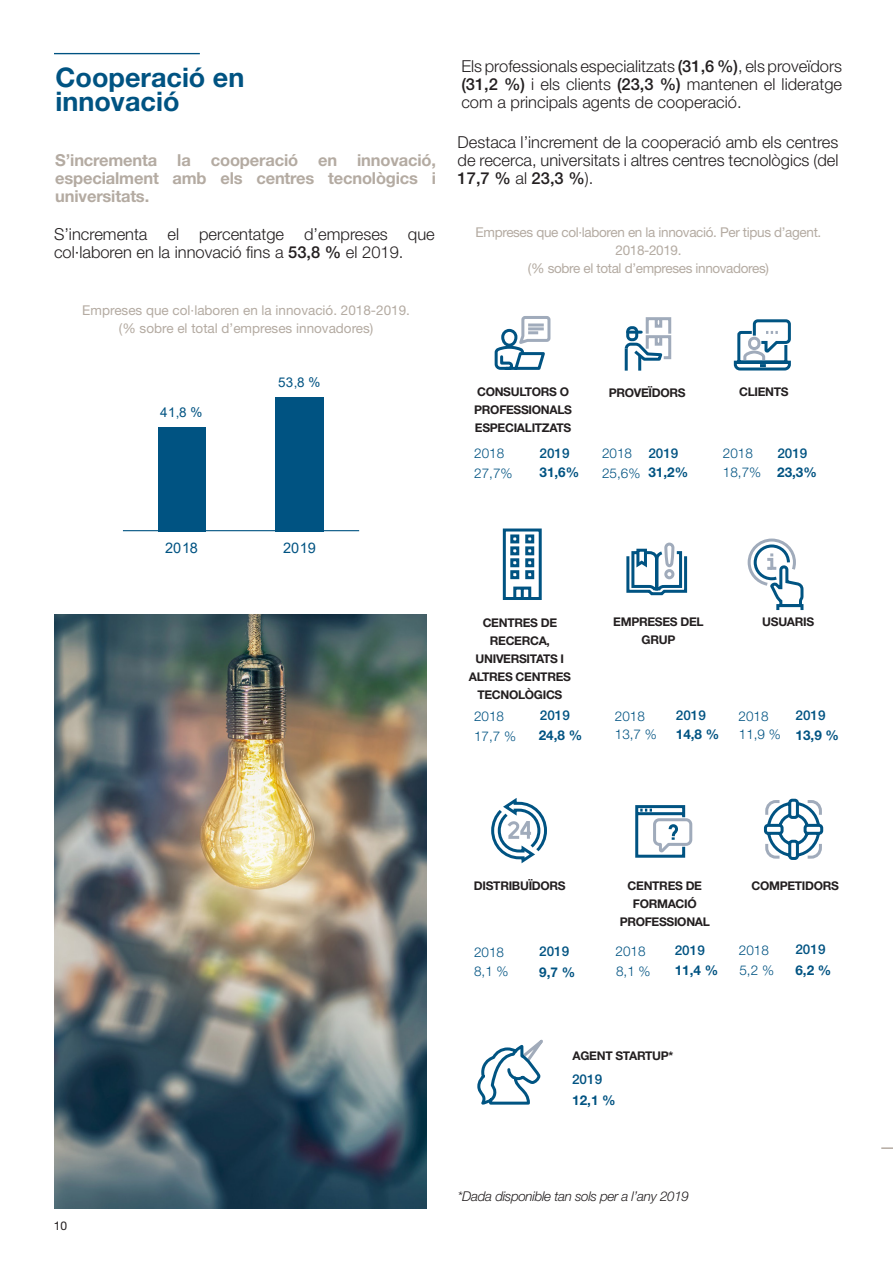
<style>
.page{position:relative;width:893px;height:1263px;background:#fff}
.page>*{position:absolute;margin:0;border:0;box-sizing:border-box;transform-origin:0 0}
.SUBTITULOS{font:700 27px "Helvetica Neue LT Std";color:#005382}
.TEXT{font:300 16.5px/18px "Helvetica Neue LT Std";color:#231f20;text-align:justify}
.TEXT-2{font:700 16.5px/18px "Helvetica Neue LT Std";letter-spacing:-.01em;color:#b4aba2;text-align:justify}
.t1{font:14.55px "Arial";letter-spacing:-.02em;color:#005382}
.TEXT-3{font:13.5px/18px "Helvetica Neue LT Std";letter-spacing:-.025em;color:#b4aba2;text-align:center}
.TEXT-4{font:13.5px "Helvetica Neue LT Std";color:#b4aba2}
.t2{font:300 13.5px "Helvetica Neue LT Std";color:#005382}
.t3{font:700 13.5px "Helvetica Neue LT Std";color:#005382}
.t4{font:500 13.5px "Helvetica Neue LT Std";color:#005382}
.TEXT-5{font:italic 300 13.5px "Helvetica Neue LT Std";letter-spacing:-.025em;color:#231f20}
.t5{font:13.5px "Arial";color:#005382}
.TEXT-6{font:700 12px/18px "Helvetica Neue LT Std";letter-spacing:-.025em;color:#231f20;text-align:center}
.t6{font:12px "Helvetica Neue LT Std";color:#231f20}
.s1{font-weight:500}
</style>
<div class="page">
<hr style="left:54px;top:53px;width:146px;height:1px;background:#005382">
<svg style="left:733px;top:319px;width:58px;height:52px"></svg>
<svg style="left:747px;top:538px;width:57px;height:72px"></svg>
<svg style="left:502px;top:528px;width:40px;height:72px"></svg>
<svg style="left:626px;top:542px;width:62px;height:54px"></svg>
<svg style="left:491px;top:798px;width:56px;height:66px"></svg>
<svg style="left:635px;top:805px;width:58px;height:53px"></svg>
<svg style="left:763px;top:798px;width:61px;height:62px"></svg>
<hr style="left:625px;top:349px;width:3px;height:22px;background:#005382">
<hr style="left:638px;top:355px;width:3px;height:16px;background:#005382">
<svg style="left:624px;top:317px;width:48px;height:45px"></svg>
<svg style="left:494px;top:316px;width:57px;height:54px"></svg>
<div style="left:158px;top:427px;width:47px;height:104px;background:#005382"></div>
<div style="left:276px;top:397px;width:48px;height:134px;background:#005382"></div>
<hr style="left:123px;top:530px;width:236px;height:1px;background:#005382">
<svg style="left:477px;top:1039px;width:66px;height:66px"></svg>
<img style="left:54px;top:615px;width:373px;height:594px">
<svg style="left:881px;top:1147px;width:12px;height:2px"></svg>
<p class="SUBTITULOS" style="left:55px;top:61px;width:190px">Cooperació en</p>
<p class="SUBTITULOS" style="left:55px;top:85px;width:125px">innovació</p>
<p class="TEXT-2" style="left:55px;top:151px;width:382px">S’incrementa la cooperació en innovació, especialment amb els centres tecnològics i universitats.</p>
<p class="TEXT" style="left:54px;top:225px;width:382px">S’incrementa el percentatge d’empreses que col·laboren en la innovació fins a <span class="s1">53,8 %</span> el 2019.</p>
<p class="TEXT-4" style="left:82px;top:302px;width:329px">Empreses que col·laboren en la innovació. 2018-2019.</p>
<p class="TEXT-4" style="left:119px;top:320px;width:256px">(% sobre el total d’empreses innovadores)</p>
<p class="t5" style="left:160px;top:403px;width:44px">41,8 %</p>
<p class="t5" style="left:278px;top:373px;width:44px">53,8 %</p>
<p class="TEXT" style="left:461px;top:57px;width:382px">Els professionals especialitzats <span class="s1">(31,6 %)</span>, els proveïdors <span class="s1">(31,2 %)</span> i els clients <span class="s1">(23,3 %)</span> mantenen el lideratge com a principals agents de cooperació.</p>
<p class="TEXT" style="left:458px;top:133px;width:382px">Destaca l’increment de la cooperació amb els centres de recerca, universitats i altres centres tecnològics (del <span class="s1">17,7 %</span> al <span class="s1">23,3 %</span>).</p>
<p class="TEXT-3" style="left:476px;top:223px;width:347px">Empreses que col·laboren en la innovació. Per tipus d’agent.<br>2018-2019.</p>
<p class="TEXT-3" style="left:528px;top:259px;width:243px">(% sobre el total d’empreses innovadores)</p>
<p class="TEXT-6" style="left:474px;top:383px;width:99px;text-align:left">CONSULTORS O<br>PROFESSIONALS<br>ESPECIALITZATS</p>
<p class="TEXT-6" style="left:609px;top:383px;width:78px">PROVEÏDORS</p>
<p class="TEXT-6" style="left:739px;top:382px;width:51px">CLIENTS</p>
<p class="t2" style="left:602px;top:445px;width:32px">2018</p>
<p class="t4" style="left:648px;top:445px;width:32px">2019</p>
<p class="t3" style="left:648px;top:464px;width:41px">31,2%</p>
<p class="t2" style="left:723px;top:445px;width:32px">2018</p>
<p class="t4" style="left:777px;top:445px;width:32px">2019</p>
<p class="t3" style="left:777px;top:464px;width:41px">23,3%</p>
<p class="t2" style="left:474px;top:444px;width:32px">2018</p>
<p class="t4" style="left:539px;top:445px;width:32px">2019</p>
<p class="t3" style="left:539px;top:464px;width:41px">31,6%</p>
<p class="t2" style="left:474px;top:465px;width:40px">27,7%</p>
<p class="t2" style="left:602px;top:465px;width:40px">25,6%</p>
<p class="t2" style="left:723px;top:464px;width:40px">18,7%</p>
<p class="t1" style="left:165px;top:538px;width:34px">2018</p>
<p class="t1" style="left:283px;top:538px;width:34px">2019</p>
<p class="TEXT-6" style="left:469px;top:613px;width:104px">CENTRES DE<br>RECERCA,<br>UNIVERSITATS I<br>ALTRES CENTRES<br>TECNOLÒGICS</p>
<p class="TEXT-6" style="left:613px;top:612px;width:92px">EMPRESES DEL<br>GRUP</p>
<p class="TEXT-6" style="left:762px;top:612px;width:53px">USUARIS</p>
<p class="t2" style="left:615px;top:708px;width:32px">2018</p>
<p class="t4" style="left:676px;top:707px;width:32px">2019</p>
<p class="t3" style="left:676px;top:726px;width:45px">14,8 %</p>
<p class="t2" style="left:738px;top:707px;width:32px">2018</p>
<p class="t4" style="left:796px;top:707px;width:32px">2019</p>
<p class="t2" style="left:474px;top:708px;width:32px">2018</p>
<p class="t4" style="left:540px;top:707px;width:32px">2019</p>
<p class="t3" style="left:539px;top:727px;width:45px">24,8 %</p>
<p class="t2" style="left:474px;top:728px;width:44px">17,7 %</p>
<p class="t2" style="left:615px;top:726px;width:44px">13,7 %</p>
<p class="t2" style="left:739px;top:726px;width:44px">11,9 %</p>
<p class="t3" style="left:796px;top:726px;width:45px">13,9 %</p>
<p class="t6" style="left:54px;top:1219px;width:15px">10</p>
<p class="TEXT-6" style="left:474px;top:877px;width:93px">DISTRIBUÏDORS</p>
<p class="TEXT-6" style="left:620px;top:876px;width:92px">CENTRES DE<br>FORMACIÓ<br>PROFESSIONAL</p>
<p class="TEXT-6" style="left:751px;top:876px;width:89px">COMPETIDORS</p>
<p class="t2" style="left:739px;top:942px;width:32px">2018</p>
<p class="t4" style="left:795px;top:941px;width:32px">2019</p>
<p class="t3" style="left:795px;top:962px;width:38px">6,2 %</p>
<p class="t2" style="left:616px;top:943px;width:32px">2018</p>
<p class="t4" style="left:675px;top:942px;width:32px">2019</p>
<p class="t3" style="left:675px;top:962px;width:45px">11,4 %</p>
<p class="t2" style="left:739px;top:962px;width:36px">5,2 %</p>
<p class="t2" style="left:474px;top:943px;width:32px">2018</p>
<p class="t4" style="left:539px;top:943px;width:32px">2019</p>
<p class="t3" style="left:539px;top:963px;width:38px">9,7 %</p>
<p class="t2" style="left:474px;top:963px;width:36px">8,1 %</p>
<p class="t2" style="left:616px;top:963px;width:36px">8,1 %</p>
<p class="TEXT-6" style="left:573px;top:1046px;width:102px">AGENT STARTUP*</p>
<p class="t3" style="left:572px;top:1092px;width:45px">12,1 %</p>
<p class="t4" style="left:572px;top:1071px;width:32px">2019</p>
<p class="TEXT-5" style="left:458px;top:1188px;width:233px">*Dada disponible tan sols per a l’any 2019</p>
</div>
